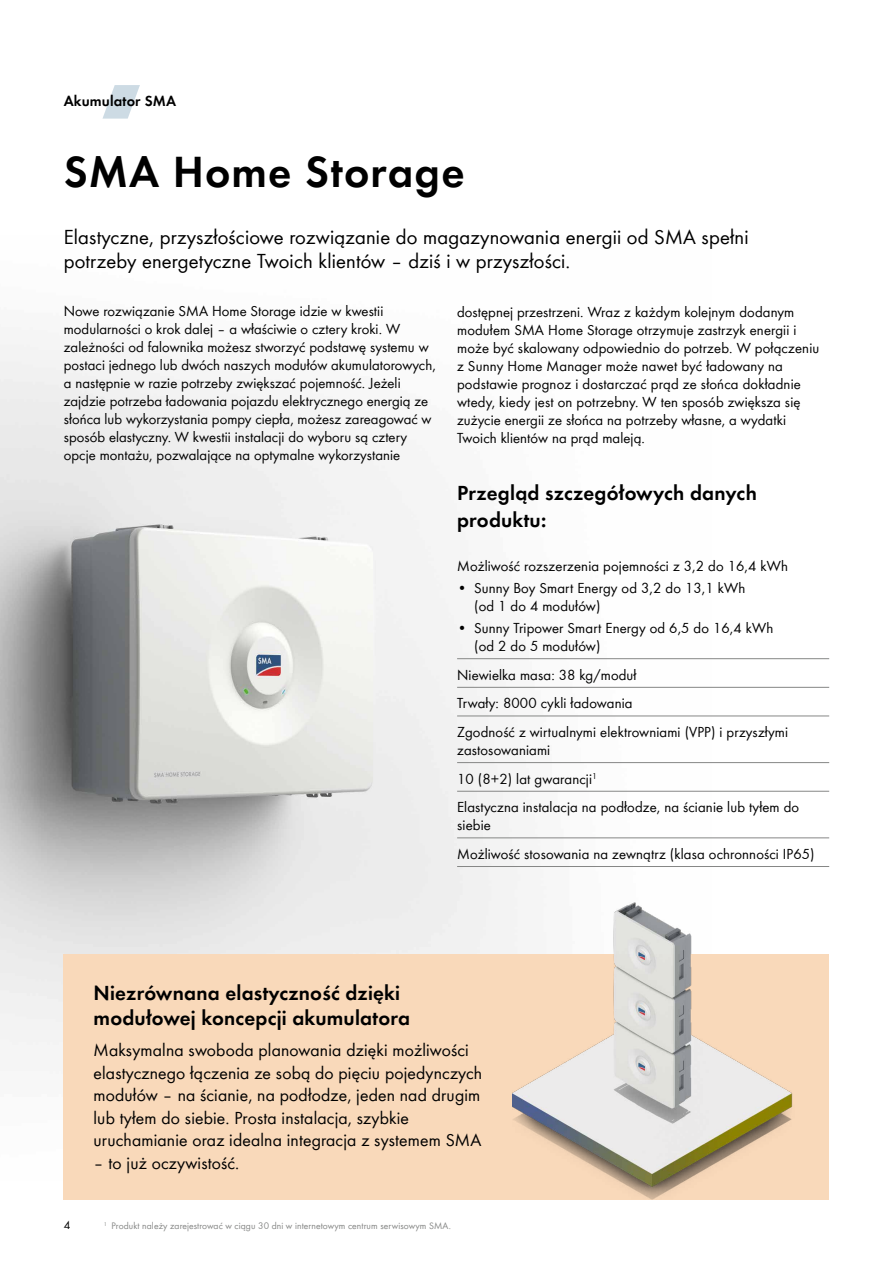
<style>
.page{position:relative;width:893px;height:1263px;background:#fff}
.page>*{position:absolute;margin:0;border:0;box-sizing:border-box;transform-origin:0 0}
.t1{font:600 45px "SMA Futura Global";letter-spacing:.025em;color:#000}
.t2{font:21px/24.8px "SMA Futura Global";letter-spacing:.01em;color:#000}
.t3{font:600 21px/27px "SMA Futura Global";letter-spacing:.01em;color:#000}
.t4{font:18px/22.5px "SMA Futura Global";letter-spacing:.01em;color:#000}
.t5{font:15px/18px "SMA Futura Global";letter-spacing:.005em;color:#000}
.t6{font:600 15px "SMA Futura Global";letter-spacing:.01em;color:#000}
.t7{font:12px "SMA Futura Global";color:#000}
.t8{font:9.75px "SMA Futura Global";letter-spacing:.01em;color:#868786}
</style>
<div class="page">
<img style="left:0;top:344px;width:711px;height:837px">
<div style="left:64px;top:954px;width:765px;height:245px;background:#f9d9ba"></div>
<img style="left:512px;top:882px;width:281px;height:317px">
<hr style="left:457px;top:658px;width:372px;height:1px;background:#868786">
<hr style="left:457px;top:687px;width:372px;height:1px;background:#868786">
<hr style="left:457px;top:716px;width:372px;height:1px;background:#868786">
<hr style="left:457px;top:762px;width:372px;height:1px;background:#868786">
<hr style="left:457px;top:791px;width:372px;height:1px;background:#868786">
<hr style="left:457px;top:837px;width:372px;height:1px;background:#868786">
<hr style="left:457px;top:866px;width:372px;height:1px;background:#868786">
<svg style="left:102px;top:85px;width:38px;height:34px"></svg>
<p class="t6" style="left:64px;top:92px;width:114px">Akumulator SMA</p>
<h1 class="t1" style="left:64px;top:145px;width:402px">SMA Home Storage</h1>
<h2 class="t2" style="left:64px;top:224px;width:686px">Elastyczne, przyszłościowe rozwiązanie do magazynowania energii od SMA spełni potrzeby energetyczne Twoich klientów – dziś i w przyszłości.</h2>
<p class="t5" style="left:64px;top:302px;width:373px">Nowe rozwiązanie SMA Home Storage idzie w kwestii modularności o krok dalej – a właściwie o cztery kroki. W zależności od falownika możesz stworzyć podstawę systemu w postaci jednego lub dwóch naszych modułów akumulatorowych, a następnie w razie potrzeby zwiększać pojemność. Jeżeli zajdzie potrzeba ładowania pojazdu elektrycznego energią ze słońca lub wykorzystania pompy ciepła, możesz zareagować w sposób elastyczny. W kwestii instalacji do wyboru są cztery opcje montażu, pozwalające na optymalne wykorzystanie</p>
<p class="t5" style="left:457px;top:303px;width:364px">dostępnej przestrzeni. Wraz z każdym kolejnym dodanym modułem SMA Home Storage otrzymuje zastrzyk energii i może być skalowany odpowiednio do potrzeb. W połączeniu z Sunny Home Manager może nawet być ładowany na podstawie prognoz i dostarczać prąd ze słońca dokładnie wtedy, kiedy jest on potrzebny. W ten sposób zwiększa się zużycie energii ze słońca na potrzeby własne, a wydatki Twoich klientów na prąd maleją.</p>
<h2 class="t3" style="left:457px;top:479px;width:301px">Przegląd szczegółowych danych produktu:</h2>
<p class="t5" style="left:457px;top:556px;width:332px">Możliwość rozszerzenia pojemności z 3,2 do 16,4 kWh</p>
<p class="t5" style="left:474px;top:579px;width:273px;text-indent:-17px">• Sunny Boy Smart Energy od 3,2 do 13,1 kWh (od 1 do 4 modułów)</p>
<p class="t5" style="left:474px;top:619px;width:301px;text-indent:-17px">• Sunny Tripower Smart Energy od 6,5 do 16,4 kWh (od 2 do 5 modułów)</p>
<p class="t5" style="left:457px;top:660px;width:332px;line-height:28.7px">Niewielka masa: 38 kg/moduł<br>Trwały: 8000 cykli ładowania<br>Zgodność z wirtualnymi elektrowniami (VPP) i przyszłymi</p>
<p class="t5" style="left:457px;top:735px;width:344px;line-height:28.7px">zastosowaniami<br>10 (8+2) lat gwarancji<sup>1<br></sup>Elastyczna instalacja na podłodze, na ścianie lub tyłem do</p>
<p class="t5" style="left:457px;top:811px;width:359px;line-height:28.7px">siebie<br>Możliwość stosowania na zewnątrz (klasa ochronności IP65)</p>
<p class="t7" style="left:64px;top:1218px;width:8px">4</p>
<h2 class="t3" style="left:94px;top:980px;width:318px;line-height:25.5px">Niezrównana elastyczność dzięki modułowej koncepcji akumulatora</h2>
<p class="t4" style="left:94px;top:1039px;width:390px">Maksymalna swoboda planowania dzięki możliwości elastycznego łączenia ze sobą do pięciu pojedynczych modułów – na ścianie, na podłodze, jeden nad drugim lub tyłem do siebie. Prosta instalacja, szybkie uruchamianie oraz idealna integracja z systemem SMA</p>
<p class="t4" style="left:94px;top:1151px;width:147px">– to już oczywistość.</p>
<p class="t8" style="left:104px;top:1220px;width:349px"><sup>1</sup> Produkt należy zarejestrować w ciągu 30 dni w internetowym centrum serwisowym SMA.</p>
</div>
